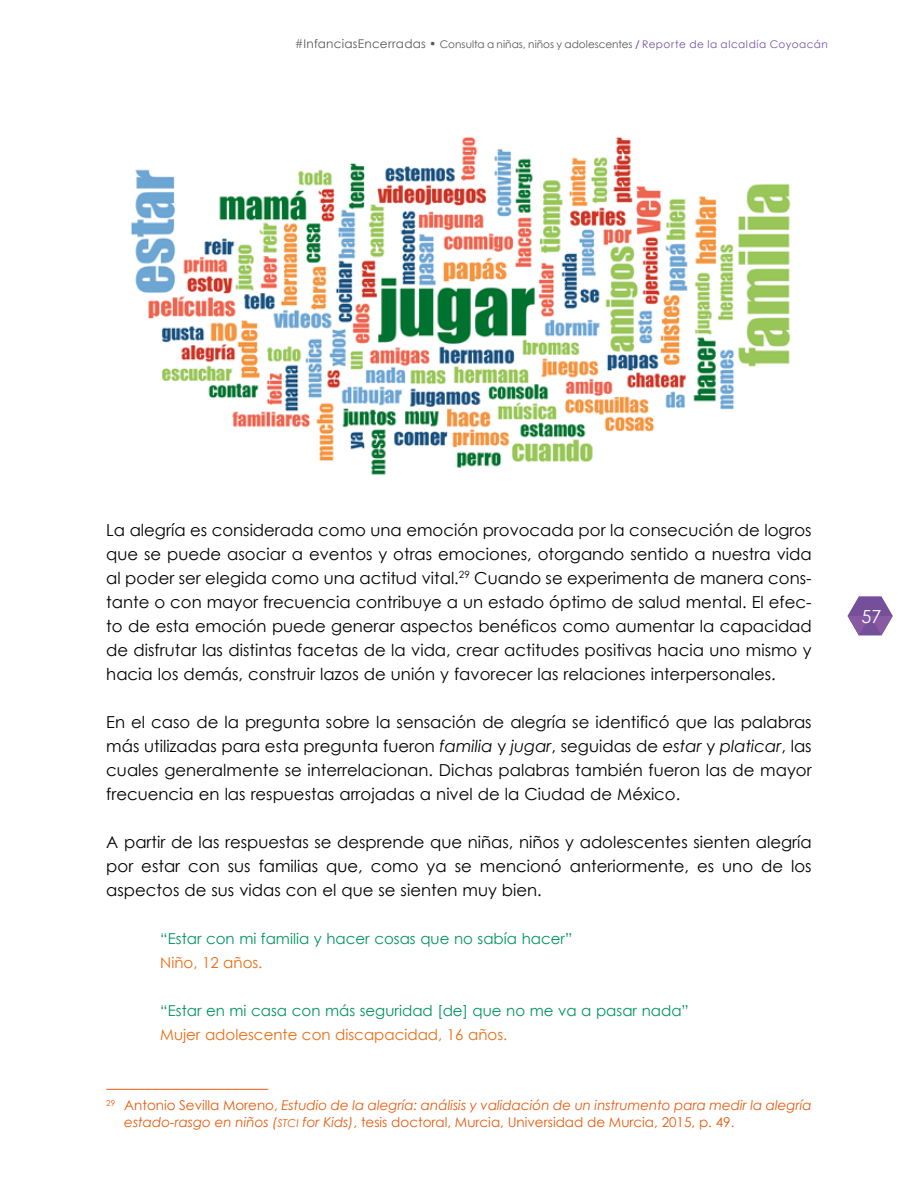
<style>
.page{position:relative;width:918px;height:1188px;background:#fff}
.page>*{position:absolute;margin:0;border:0;box-sizing:border-box;transform-origin:0 0}
.t1{font:18px "Century Gothic";color:#fff}
.t2{font:16.5px/24px "Century Gothic";color:#000;text-align:justify}
.t3{font:15px "Century Gothic";color:#00945e}
.t4{font:15px "Century Gothic";color:#ed6b10}
.t5{font:italic 13.5px/16.5px "Century Gothic";color:#e85a0d}
.t6{font:10.5px "Century Gothic";letter-spacing:.01em;color:#575756}
.s1{font-size:12px}
.s2{color:#563188}
.s3{color:#74539c}
.s4{font-style:italic}
.s5{font-style:normal}
.s6{font-family:"Century Gothic Italic SC800";font-style:normal;font-size:10.8px}
</style>
<div class="page">
<svg style="left:848px;top:596px;width:45px;height:39px"></svg>
<img style="left:131px;top:136px;width:660px;height:339px">
<hr style="left:106px;top:1089px;width:162px;height:1px;background:#e85a0d">
<p class="t6" style="left:295px;top:38px;width:535px"><span class="s1">#InfanciasEncerradas •</span> Consulta a niñas, niños y adolescentes <span class="s2">/</span> <span class="s3">Reporte de la alcaldía Coyoacán</span></p>
<p class="t2" style="left:106px;top:517px;width:707px">La alegría es considerada como una emoción provocada por la consecución de logros que se puede asociar a eventos y otras emociones, otorgando sentido a nuestra vida al poder ser elegida como una actitud vital.<sup>29</sup> Cuando se experimenta de manera cons&shy;tante o con mayor frecuencia contribuye a un estado óptimo de salud mental. El efec&shy;to de esta emoción puede generar aspectos benéficos como aumentar la capacidad de disfrutar las distintas facetas de la vida, crear actitudes positivas hacia uno mismo y hacia los demás, construir lazos de unión y favorecer las relaciones interpersonales.</p>
<p class="t2" style="left:106px;top:709px;width:707px">En el caso de la pregunta sobre la sensación de alegría se identificó que las palabras más utilizadas para esta pregunta fueron <span class="s4">familia</span> y <span class="s4">jugar</span>, seguidas de <span class="s4">estar</span> y <span class="s4">platicar</span>, las cuales generalmente se interrelacionan. Dichas palabras también fueron las de mayor frecuencia en las respuestas arrojadas a nivel de la Ciudad de México.</p>
<p class="t2" style="left:106px;top:829px;width:707px">A partir de las respuestas se desprende que niñas, niños y adolescentes sienten alegría por estar con sus familias que, como ya se mencionó anteriormente, es uno de los aspectos de sus vidas con el que se sienten muy bien.</p>
<p class="t3" style="left:160px;top:929px;width:414px">“Estar con mi familia y hacer cosas que no sabía hacer”</p>
<p class="t4" style="left:160px;top:953px;width:104px">Niño, 12 años.</p>
<p class="t3" style="left:160px;top:1001px;width:530px">“Estar en mi casa con más seguridad [de] que no me va a pasar nada”</p>
<p class="t4" style="left:160px;top:1025px;width:349px">Mujer adolescente con discapacidad, 16 años.</p>
<p class="t5" style="left:124px;top:1097px;width:689px;text-indent:-18px"><sup>29</sup> <span class="s5">Antonio Sevilla Moreno,</span> Estudio de la alegría: análisis y validación de un instrumento para medir la alegría estado-rasgo en niños (<span class="s6">stci</span> for Kids)<span class="s5">, tesis doctoral, Murcia, Universidad de Murcia, 2015, p. 49.</span></p>
<p class="t1" style="left:861px;top:605px;width:22px">57</p>
</div>
